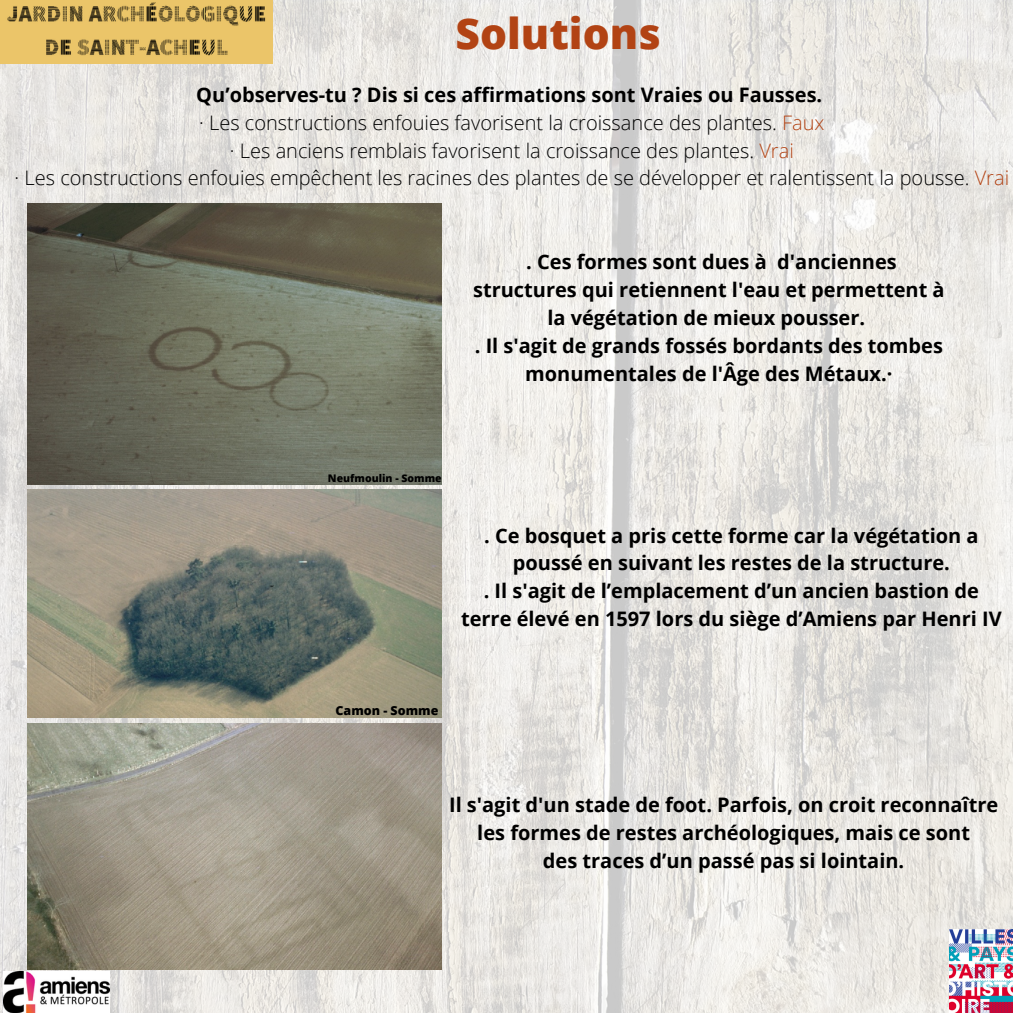
<style>
.page{position:relative;width:1013px;height:1013px;background:#fff}
.page>*{position:absolute;margin:0;border:0;box-sizing:border-box;transform-origin:0 0}
.t1{font:800 42.5px "Open Sans";color:#b24314}
.t2{font:700 20px/28px "Open Sans";color:#000;text-align:center}
.t3{font:300 20px/27.6px "Open Sans";color:#000;text-align:center}
.t4{font:800 12.5px "Open Sans";color:#000}
.t5{font:800 10.5px "Open Sans";color:#000}
.s1{font-weight:700}
.s2{color:#b24314}
</style>
<div class="page">
<img style="left:0;top:0;width:1012px;height:1012px">
<img style="left:0;top:0;width:273px;height:64px">
<img style="left:949px;top:929px;width:63px;height:83px">
<img style="left:3px;top:971px;width:106px;height:41px">
<img style="left:28px;top:203px;width:413px;height:282px">
<img style="left:28px;top:489px;width:413px;height:229px">
<img style="left:28px;top:723px;width:413px;height:246px">
<h1 class="t1" style="left:455px;top:3px;width:207px">Solutions</h1>
<p class="t3" style="left:15px;top:81px;width:996px"><span class="s1">Qu’observes-tu ? Dis si ces affirmations sont Vraies ou Fausses.<br></span>· Les constructions enfouies favorisent la croissance des plantes. <span class="s2">Faux<br></span>· Les anciens remblais favorisent la croissance des plantes. <span class="s2">Vrai<br></span>· Les constructions enfouies empêchent les racines des plantes de se développer et ralentissent la pousse. <span class="s2">Vrai</span></p>
<p class="t2" style="left:473px;top:247px;width:473px">. Ces formes sont dues à d'anciennes structures qui retiennent l'eau et permettent à la végétation de mieux pousser.<br>. Il s'agit de grands fossés bordants des tombes monumentales de l'Âge des Métaux.·</p>
<p class="t5" style="left:328px;top:471px;width:115px">Neufmoulin - Somme</p>
<p class="t2" style="left:461px;top:521px;width:542px;line-height:27.6px">. Ce bosquet a pris cette forme car la végétation a poussé en suivant les restes de la structure.<br>. Il s'agit de l’emplacement d’un ancien bastion de terre élevé en 1597 lors du siège d’Amiens par Henri IV</p>
<p class="t4" style="left:335px;top:701px;width:104px">Camon - Somme</p>
<p class="t2" style="left:449px;top:789px;width:550px">Il s'agit d'un stade de foot. Parfois, on croit reconnaître les formes de restes archéologiques, mais ce sont<br>des traces d’un passé pas si lointain.</p>
</div>
